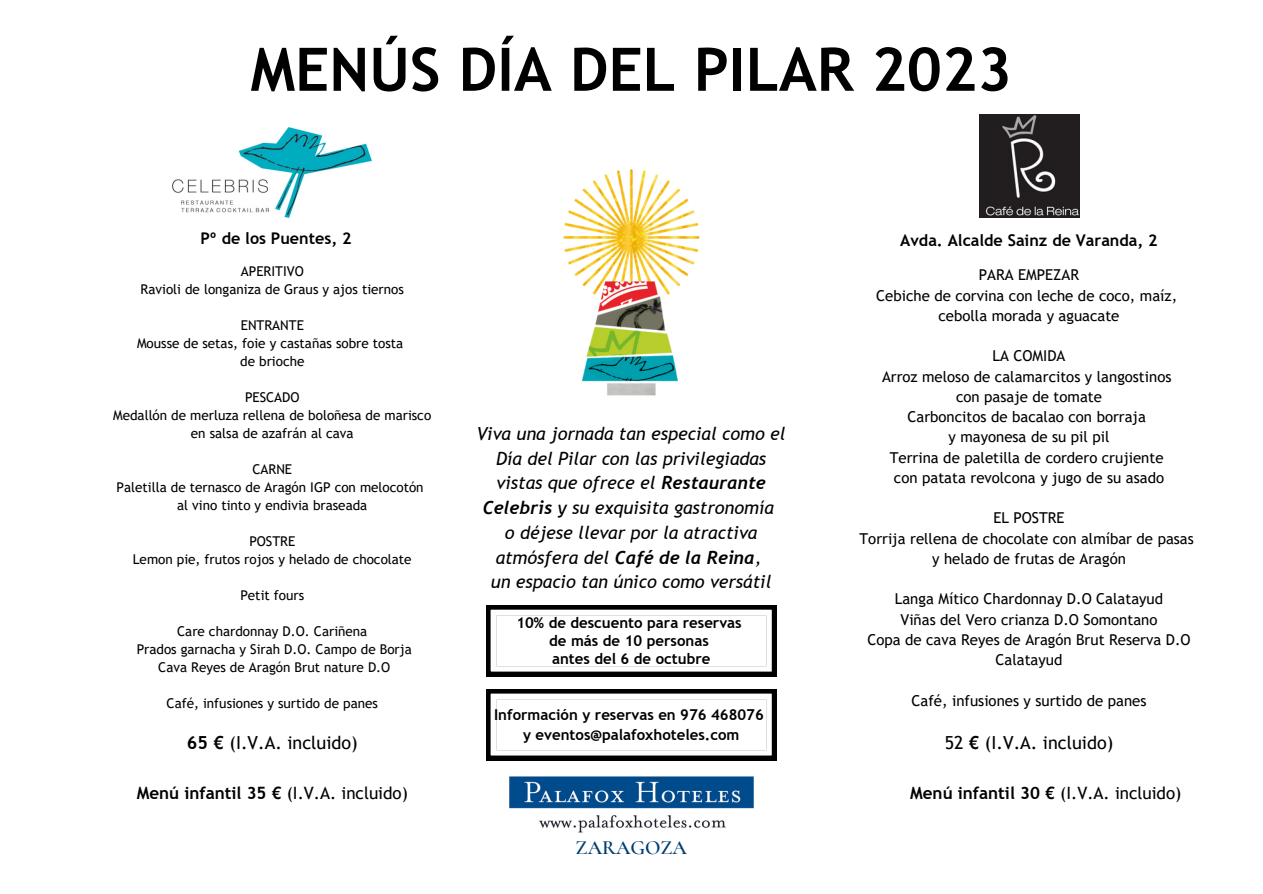
<style>
.page{position:relative;width:1263px;height:894px;background:#fff}
.page>*{position:absolute;margin:0;border:0;box-sizing:border-box;transform-origin:0 0}
.t1{font:700 60px "Trebuchet MS";color:#000}
.t2{font:600 20.25px "Cormorant Garamond";color:#003c71}
.t3{font:italic 18px/24.8px "Trebuchet MS";color:#000;text-align:center}
.t4{font:18px "Trebuchet MS";color:#000}
.t5{font:16.95px "Trebuchet MS";color:#000}
.t6{font:700 16.2px "Trebuchet MS";color:#000}
.t7{font:15px/20.2px "Trebuchet MS";color:#000;text-align:center}
.t8{font:700 15px "Trebuchet MS";color:#000}
.t9{font:13.5px/18px "Trebuchet MS";color:#000;text-align:center}
.s1{font-weight:700}
.s2{font-family:"Trebuchet";font-weight:700}
</style>
<div class="page">
<img style="left:493px;top:760px;width:276px;height:73px">
<img style="left:173px;top:127px;width:199px;height:90px">
<img style="left:979px;top:114px;width:100px;height:103px">
<img style="left:563px;top:169px;width:137px;height:227px">
<svg style="left:486px;top:605px;width:290px;height:71px"></svg>
<svg style="left:486px;top:689px;width:290px;height:70px"></svg>
<p class="t1" style="left:250px;top:34px;width:763px">MENÚS DÍA DEL PILAR 2023</p>
<p class="t6" style="left:200px;top:229px;width:153px">Pº de los Puentes, 2</p>
<p class="t6" style="left:900px;top:230px;width:259px">Avda. Alcalde Sainz de Varanda, 2</p>
<p class="t9" style="left:241px;top:262px;width:64px">APERITIVO</p>
<p class="t9" style="left:141px;top:280px;width:265px">Ravioli de longaniza de Graus y ajos tiernos</p>
<p class="t9" style="left:241px;top:316px;width:65px">ENTRANTE</p>
<p class="t9" style="left:137px;top:334px;width:268px">Mousse de setas, foie y castañas sobre tosta</p>
<p class="t9" style="left:240px;top:352px;width:66px">de brioche</p>
<p class="t9" style="left:245px;top:388px;width:56px">PESCADO</p>
<p class="t9" style="left:113px;top:406px;width:320px">Medallón de merluza rellena de boloñesa de marisco en salsa de azafrán al cava</p>
<p class="t9" style="left:252px;top:460px;width:41px">CARNE</p>
<p class="t9" style="left:117px;top:478px;width:309px">Paletilla de ternasco de Aragón IGP con melocotón</p>
<p class="t9" style="left:177px;top:496px;width:192px">al vino tinto y endivia braseada</p>
<p class="t9" style="left:249px;top:532px;width:47px">POSTRE</p>
<p class="t9" style="left:133px;top:550px;width:280px">Lemon pie, frutos rojos y helado de chocolate</p>
<p class="t9" style="left:240px;top:586px;width:65px">Petit fours</p>
<p class="t9" style="left:177px;top:622px;width:192px">Care chardonnay D.O. Cariñena</p>
<p class="t9" style="left:137px;top:640px;width:277px">Prados garnacha y Sirah D.O. Campo de Borja</p>
<p class="t9" style="left:158px;top:658px;width:234px">Cava Reyes de Aragón Brut nature D.O</p>
<p class="t9" style="left:167px;top:694px;width:213px">Café, infusiones y surtido de panes</p>
<p class="t4" style="left:187px;top:731px;width:172px"><span class="s1">65 €</span> (I.V.A. incluido)</p>
<p class="t5" style="left:137px;top:782px;width:273px"><span class="s1">Menú infantil 35 €</span> (I.V.A. incluido)</p>
<p class="t3" style="left:477px;top:421px;width:310px">Viva una jornada tan especial como el Día del Pilar con las privilegiadas vistas que ofrece el <span class="s2">Restaurante Celebris</span> y su exquisita gastronomía</p>
<p class="t3" style="left:496px;top:520px;width:267px">o déjese llevar por la atractiva atmósfera del <span class="s2">Café de la Reina</span>,</p>
<p class="t3" style="left:491px;top:569px;width:282px">un espacio tan único como versátil</p>
<p class="t8" style="left:516px;top:614px;width:227px">10% de descuento para reservas</p>
<p class="t8" style="left:549px;top:632px;width:161px">de más de 10 personas</p>
<p class="t8" style="left:552px;top:650px;width:160px">antes del 6 de octubre</p>
<p class="t8" style="left:494px;top:706px;width:271px">Información y reservas en 976 468076</p>
<p class="t8" style="left:523px;top:726px;width:218px">y eventos@palafoxhoteles.com</p>
<p class="t2" style="left:576px;top:834px;width:113px">ZARAGOZA</p>
<p class="t7" style="left:979px;top:265px;width:102px">PARA EMPEZAR</p>
<p class="t7" style="left:876px;top:285px;width:302px">Cebiche de corvina con leche de coco, maíz,</p>
<p class="t7" style="left:938px;top:305px;width:182px">cebolla morada y aguacate</p>
<p class="t7" style="left:993px;top:346px;width:74px">LA COMIDA</p>
<p class="t7" style="left:882px;top:366px;width:291px">Arroz meloso de calamarcitos y langostinos</p>
<p class="t7" style="left:956px;top:386px;width:147px">con pasaje de tomate</p>
<p class="t7" style="left:907px;top:406px;width:240px">Carboncitos de bacalao con borraja</p>
<p class="t7" style="left:948px;top:426px;width:162px">y mayonesa de su pil pil</p>
<p class="t7" style="left:890px;top:447px;width:275px">Terrina de paletilla de cordero crujiente</p>
<p class="t7" style="left:894px;top:467px;width:272px">con patata revolcona y jugo de su asado</p>
<p class="t7" style="left:993px;top:507px;width:73px">EL POSTRE</p>
<p class="t7" style="left:860px;top:528px;width:336px">Torrija rellena de chocolate con almíbar de pasas</p>
<p class="t7" style="left:932px;top:548px;width:195px">y helado de frutas de Aragón</p>
<p class="t7" style="left:895px;top:588px;width:270px">Langa Mítico Chardonnay D.O Calatayud</p>
<p class="t7" style="left:900px;top:609px;width:258px">Viñas del Vero crianza D.O Somontano</p>
<p class="t7" style="left:867px;top:629px;width:325px">Copa de cava Reyes de Aragón Brut Reserva D.O<br>Calatayud</p>
<p class="t7" style="left:911px;top:690px;width:236px">Café, infusiones y surtido de panes</p>
<p class="t4" style="left:945px;top:731px;width:170px">52 <span class="s1">€</span> (I.V.A. incluido)</p>
<p class="t5" style="left:910px;top:782px;width:273px"><span class="s1">Menú infantil 30 €</span> (I.V.A. incluido)</p>
</div>
